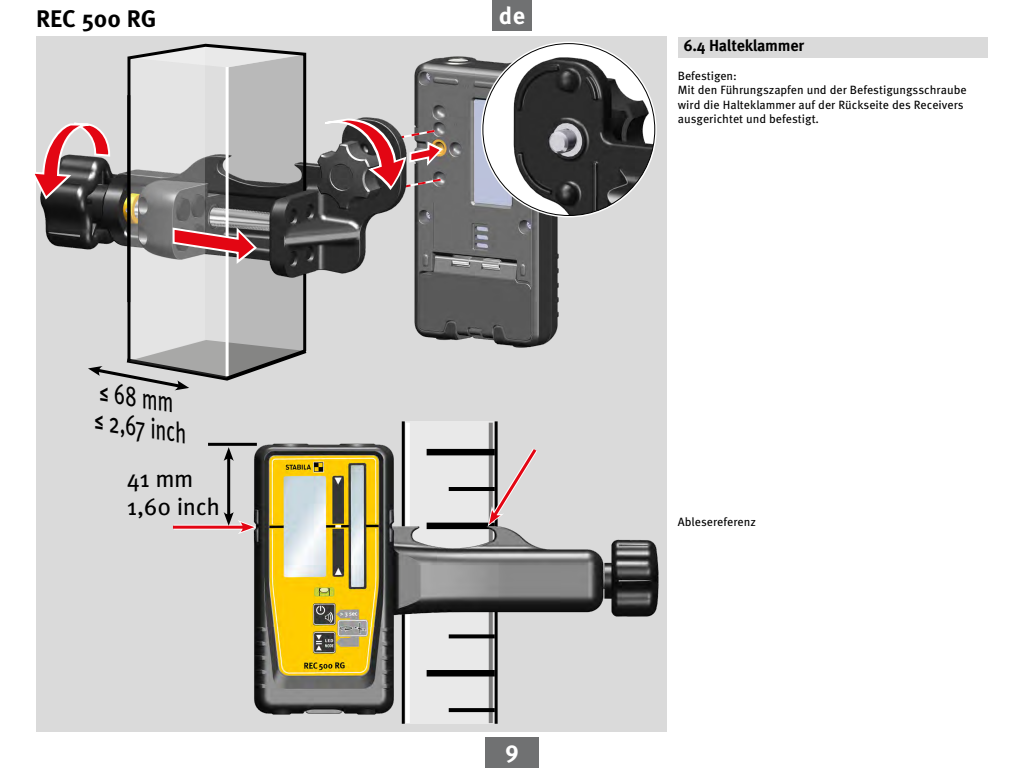
<style>
.page{position:relative;width:1024px;height:768px;background:#fff}
.page>*{position:absolute;margin:0;border:0;box-sizing:border-box;transform-origin:0 0}
.t1{font:italic 28.5px/28.8px "Meta Pro";color:#000;scale:.71 1}
.t2{font:24px/28.8px "Meta Pro";letter-spacing:-.015em;color:#000}
.t3{font:700 24px "Meta Pro";letter-spacing:-.01em;color:#000}
.t4{font:700 24px "Meta Pro";color:#fff}
.t5{font:700 16px "Meta Pro";letter-spacing:-.015em;color:#000}
.t6{font:12px/14.4px "Meta Pro";color:#000}
</style>
<div class="page">
<div style="left:485px;top:738px;width:54px;height:30px;background:#707172"></div>
<div style="left:492px;top:0;width:40px;height:30px;background:#707172"></div>
<div style="left:36px;top:36px;width:630px;height:696px;background:#dadada"></div>
<img style="left:445px;top:56px;width:115px;height:292px">
<div style="left:481px;top:42px;width:176px;height:175px;background:#fff;border-radius:50%"></div>
<img style="left:512px;top:57px;width:143px;height:159px">
<div style="left:678px;top:37px;width:310px;height:21px;background:#dadada"></div>
<svg style="left:35px;top:43px;width:410px;height:348px"></svg>
<svg style="left:174px;top:525px;width:50px;height:5px"></svg>
<hr style="left:173px;top:526px;width:73px;height:3px;background:#e30613">
<div style="left:405px;top:422px;width:90px;height:302px;background:#e9e9e9"></div>
<svg style="left:489px;top:423px;width:4px;height:300px"></svg>
<hr style="left:406px;top:423px;width:4px;height:300px;background:#fff">
<hr style="left:402px;top:421px;width:3px;height:303px;background:#000">
<hr style="left:495px;top:421px;width:3px;height:303px;background:#000">
<img style="left:253px;top:442px;width:406px;height:273px">
<hr style="left:227px;top:456px;width:3px;height:61px;background:#000">
<svg style="left:224px;top:447px;width:10px;height:14px"></svg>
<svg style="left:224px;top:512px;width:33px;height:22px"></svg>
<hr style="left:208px;top:443px;width:49px;height:3px;background:#000">
<h2 class="t3" style="left:36px;top:-1px;width:122px">REC 500 RG</h2>
<h1 class="t1" style="left:103px;top:375px;width:132px;rotate:9deg">≤ 68 mm<br>≤ 2,67 inch</h1>
<h2 class="t2" style="left:127px;top:462px;width:95px">41 mm<br>1,60 inch</h2>
<h2 class="t4" style="left:499px;top:-3px;width:28px">de</h2>
<h3 class="t5" style="left:683px;top:33px;width:122px">6.4 Halteklammer</h3>
<p class="t6" style="left:678px;top:68px;width:290px">Befestigen:<br>Mit den Führungszapfen und der Befestigungsschraube wird die Halteklammer auf der Rückseite des Receivers ausgerichtet und befestigt.</p>
<h2 class="t4" style="left:505px;top:731px;width:15px">9</h2>
<p class="t6" style="left:678px;top:514px;width:80px">Ablesereferenz</p>
</div>
